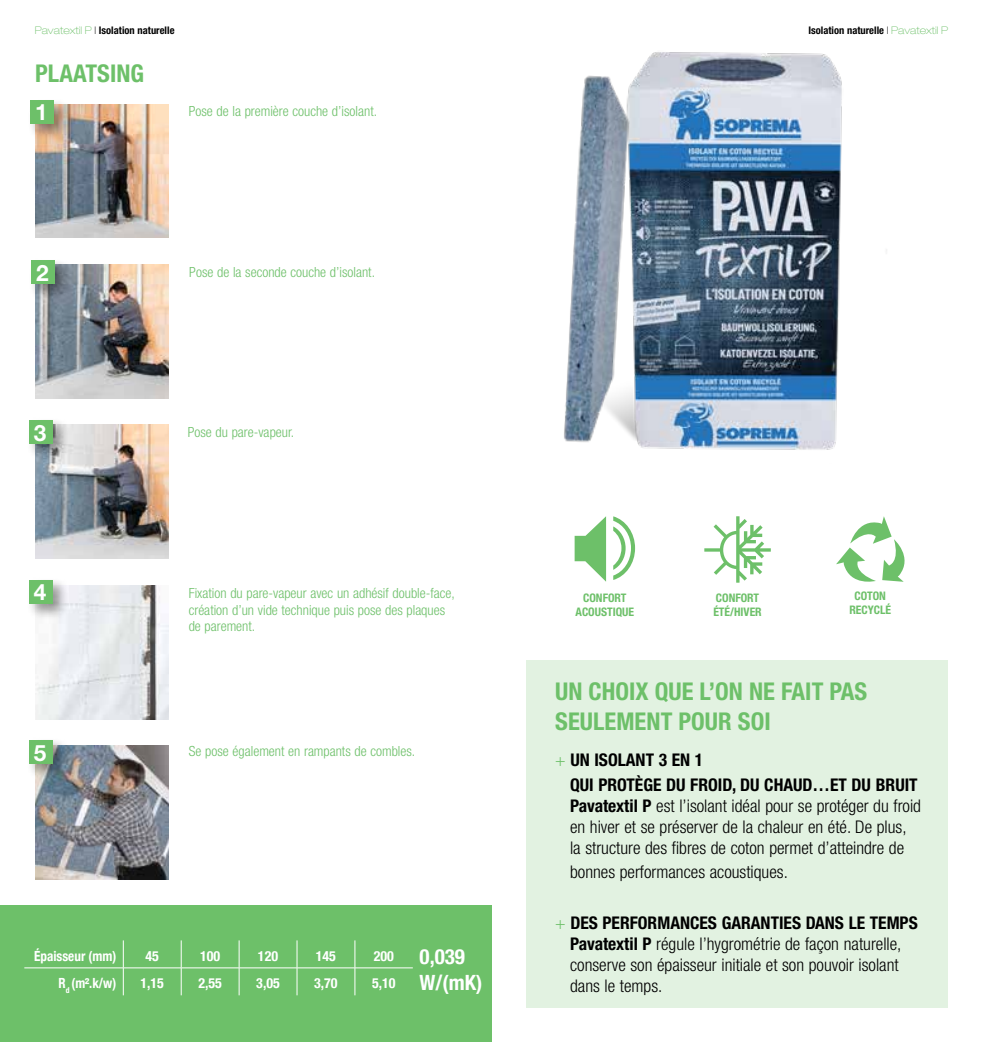
<style>
.page{position:relative;width:983px;height:1042px;background:#fff}
.page>*{position:absolute;margin:0;border:0;box-sizing:border-box;transform-origin:0 0}
.t1{font:700 condensed 24.5px/29.4px "Helvetica Neue";letter-spacing:.005em;color:#6dc069}
.t2{font:700 22.57px "Helvetica Neue LT Std";color:#fff}
.t3{font:700 condensed 21px/25.2px "Helvetica Neue LT";color:#fff}
.t4{font:300 condensed 17.5px/21px "Helvetica Neue";color:#000}
.t5{font:700 condensed 17.5px/24.5px "Helvetica Neue";color:#000}
.t6{font:300 condensed 14px/16.8px "Helvetica Neue LT";color:#6dc069}
.t7{font:700 condensed 14px "Helvetica Neue LT";color:#fff}
.t8{font:700 condensed 14px "Helvetica Neue LT";color:#fff;scale:.94 1}
.t9{font:700 condensed 14px "Helvetica Neue LT";color:#fff;scale:.93 1}
.t10{font:700 condensed 11.72px/14.2px "Helvetica Neue";color:#6dc069;text-align:center}
.t11{font:700 condensed 10.5px "Helvetica Neue LT Std";color:#000}
.s1{font-weight:100;font-stretch:expanded;color:#6dc069}
.s2{font-weight:100;font-stretch:expanded}
.s3{font-weight:300;color:#6dc069}
.s4{font-weight:700}
.s5{color:#6dc069}
</style>
<div class="page">
<img style="left:35px;top:104px;width:134px;height:134px">
<div style="left:28px;top:98px;width:42px;height:43px;background:#000;opacity:.4"></div>
<div style="left:30px;top:101px;width:24px;height:23px;background:#6dc069"></div>
<img style="left:35px;top:264px;width:134px;height:134px">
<div style="left:29px;top:258px;width:42px;height:43px;background:#000;opacity:.4"></div>
<div style="left:31px;top:260px;width:24px;height:24px;background:#6dc069"></div>
<img style="left:35px;top:425px;width:134px;height:133px">
<div style="left:26px;top:417px;width:43px;height:44px;background:#000;opacity:.4"></div>
<div style="left:29px;top:420px;width:23px;height:24px;background:#6dc069"></div>
<img style="left:35px;top:585px;width:134px;height:134px">
<div style="left:26px;top:577px;width:43px;height:43px;background:#000;opacity:.4"></div>
<div style="left:29px;top:580px;width:23px;height:23px;background:#6dc069"></div>
<img style="left:35px;top:745px;width:134px;height:134px">
<div style="left:26px;top:737px;width:43px;height:44px;background:#000;opacity:.4"></div>
<div style="left:29px;top:740px;width:23px;height:24px;background:#6dc069"></div>
<div style="left:0;top:905px;width:492px;height:137px;background:#6dc069"></div>
<hr style="left:24px;top:967px;width:99px;height:1px;background:#fff">
<hr style="left:123px;top:967px;width:58px;height:1px;background:#fff">
<svg style="left:123px;top:940px;width:1px;height:55px"></svg>
<hr style="left:181px;top:967px;width:58px;height:1px;background:#fff">
<svg style="left:181px;top:940px;width:1px;height:55px"></svg>
<hr style="left:239px;top:967px;width:58px;height:1px;background:#fff">
<svg style="left:239px;top:940px;width:1px;height:55px"></svg>
<hr style="left:297px;top:967px;width:58px;height:1px;background:#fff">
<svg style="left:296px;top:940px;width:1px;height:55px"></svg>
<hr style="left:355px;top:967px;width:57px;height:1px;background:#fff">
<svg style="left:354px;top:940px;width:1px;height:55px"></svg>
<div style="left:526px;top:660px;width:421px;height:347px;background:#e2f2e1"></div>
<svg style="left:574px;top:516px;width:32px;height:66px"></svg>
<svg style="left:613px;top:516px;width:22px;height:64px"></svg>
<svg style="left:704px;top:516px;width:66px;height:67px"></svg>
<svg style="left:836px;top:516px;width:69px;height:66px"></svg>
<img style="left:637px;top:52px;width:250px;height:398px">
<img style="left:564px;top:74px;width:81px;height:373px">
<p class="t11" style="left:35px;top:24px;width:141px"><span class="s1">Pavatextil P</span> <span class="s2">l</span> Isolation naturelle</p>
<p class="t11" style="left:808px;top:24px;width:141px">Isolation naturelle <span class="s2">l</span> <span class="s1">Pavatextil P</span></p>
<h1 class="t1" style="left:35px;top:58px;width:111px">PLAATSING</h1>
<p class="t2" style="left:35px;top:98px;width:14px">1</p>
<p class="t6" style="left:189px;top:103px;width:190px">Pose de la première couche d’isolant.</p>
<p class="t2" style="left:36px;top:259px;width:14px">2</p>
<p class="t6" style="left:189px;top:263px;width:187px">Pose de la seconde couche d’isolant.</p>
<p class="t2" style="left:34px;top:419px;width:14px">3</p>
<p class="t6" style="left:188px;top:423px;width:108px">Pose du pare-vapeur.</p>
<p class="t2" style="left:34px;top:578px;width:14px">4</p>
<p class="t6" style="left:189px;top:584px;width:267px">Fixation du pare-vapeur avec un adhésif double-face, création d’un vide technique puis pose des plaques de parement.</p>
<p class="t2" style="left:34px;top:738px;width:14px">5</p>
<p class="t6" style="left:189px;top:743px;width:228px">Se pose également en rampants de combles.</p>
<p class="t8" style="left:34px;top:947px;width:89px">Épaisseur (mm)</p>
<p class="t7" style="left:145px;top:947px;width:15px">45</p>
<p class="t7" style="left:200px;top:947px;width:22px">100</p>
<p class="t7" style="left:258px;top:947px;width:22px">120</p>
<p class="t7" style="left:316px;top:947px;width:22px">145</p>
<p class="t7" style="left:373px;top:947px;width:22px">200</p>
<p class="t9" style="left:59px;top:975px;width:63px">R<sub>d</sub> (m².k/w)</p>
<p class="t7" style="left:140px;top:975px;width:25px">1,15</p>
<p class="t7" style="left:198px;top:975px;width:25px">2,55</p>
<p class="t7" style="left:256px;top:975px;width:25px">3,05</p>
<p class="t7" style="left:314px;top:975px;width:25px">3,70</p>
<p class="t7" style="left:372px;top:975px;width:25px">5,10</p>
<p class="t3" style="left:419px;top:944px;width:64px">0,039<br>W/(mK)</p>
<p class="t10" style="left:575px;top:591px;width:60px">CONFORT<br>ACOUSTIQUE</p>
<p class="t10" style="left:713px;top:591px;width:50px;text-align:left">CONFORT<br>ÉTÉ/HIVER</p>
<p class="t10" style="left:849px;top:588px;width:43px">COTON<br>RECYCLÉ</p>
<h1 class="t1" style="left:555px;top:676px;width:313px">UN CHOIX QUE L’ON NE FAIT PAS<br>SEULEMENT POUR SOI</h1>
<p class="t5" style="left:570px;top:747px;width:349px;text-indent:-15px"><span class="s3">+</span> UN ISOLANT 3 EN 1<br>QUI PROTÈGE DU FROID, DU CHAUD…ET DU BRUIT</p>
<p class="t4" style="left:570px;top:795px;width:352px"><span class="s4">Pavatextil P</span> est l’isolant idéal pour se protéger du froid en hiver et se préserver de la chaleur en été. De plus, la structure des fibres de coton permet d’atteindre de</p>
<p class="t4" style="left:570px;top:861px;width:219px">bonnes performances acoustiques.</p>
<p class="t4" style="left:570px;top:912px;width:349px;text-indent:-15px"><span class="s5">+</span> <span class="s4">DES PERFORMANCES GARANTIES DANS LE TEMPS Pavatextil P</span> régule l’hygrométrie de façon naturelle, conserve son épaisseur initiale et son pouvoir isolant dans le temps.</p>
</div>
